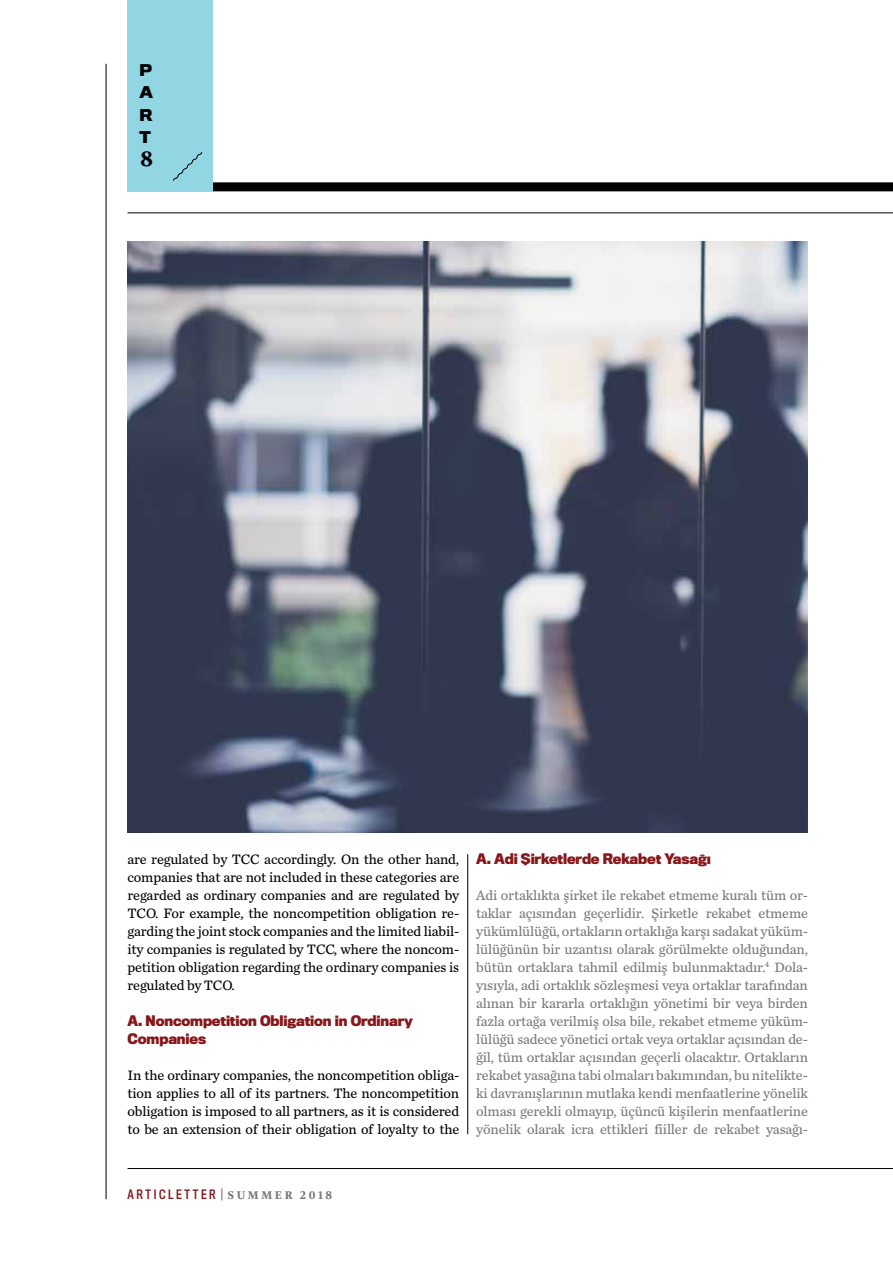
<style>
.page{position:relative;width:893px;height:1263px;background:#fff}
.page>*{position:absolute;margin:0;border:0;box-sizing:border-box;transform-origin:0 0}
.t1{font:900 22.5px "Whitman Display";color:#000}
.t2{font:700 15px/22.5px "Titling Gothic FB Normal";color:#000;text-align:justify}
.t3{font:14.25px/18px "Chronicle Text G3";letter-spacing:-.01em;color:#77787b;text-align:justify}
.t4{font:14.25px/18px "Chronicle Text G3";letter-spacing:-.01em;color:#000;text-align:justify}
.t5{font:700 13.5px/18px "Titling Gothic FB Narrow";letter-spacing:-.01em;color:#87171a}
.t6{font:12px "Titling Gothic FB Cond Standard";letter-spacing:.215em;color:#87171a}
.s1{color:#77787b}
.s2{font-family:"Whitman Display";font-weight:900;color:#77787b}
</style>
<div class="page">
<div style="left:186px;top:182px;width:707px;height:9px;background:#000"></div>
<hr style="left:106px;top:64px;width:1px;height:1135px;background:#000">
<hr style="left:128px;top:213px;width:765px;height:1px;background:#000">
<div style="left:128px;top:0;width:85px;height:191px;background:#92d6e3"></div>
<hr style="left:128px;top:1168px;width:765px;height:1px;background:#000">
<svg style="left:173px;top:152px;width:29px;height:29px"></svg>
<hr style="left:467px;top:854px;width:1px;height:280px;background:#000">
<img style="left:128px;top:242px;width:680px;height:591px">
<p class="t2" style="left:139px;top:58px;width:15px">P A R T</p>
<h1 class="t1" style="left:141px;top:145px;width:14px">8</h1>
<p class="t4" style="left:128px;top:849px;width:333px">are regulated by TCC accordingly. On the other hand, companies that are not included in these categories are regarded as ordinary companies and are regulated by TCO. For example, the noncompetition obligation re&shy;garding the joint stock companies and the limited liabil&shy;ity companies is regulated by TCC, where the noncom&shy;petition obligation regarding the ordinary companies is regulated by TCO.</p>
<p class="t5" style="left:128px;top:1011px;width:287px">A. Noncompetition Obligation in Ordinary<br>Companies</p>
<p class="t4" style="left:128px;top:1065px;width:333px">In the ordinary companies, the noncompetition obliga&shy;tion applies to all of its partners. The noncompetition obligation is imposed to all partners, as it is considered to be an extension of their obligation of loyalty to the</p>
<p class="t5" style="left:476px;top:849px;width:236px">A. Adi Şirketlerde Rekabet Yasağı</p>
<p class="t3" style="left:476px;top:885px;width:333px">Adi ortaklıkta şirket ile rekabet etmeme kuralı tüm or&shy;taklar açısından geçerlidir. Şirketle rekabet etmeme yükümlülüğü, ortakların ortaklığa karşı sadakat yüküm&shy;lülüğünün bir uzantısı olarak görülmekte olduğundan, bütün ortaklara tahmil edilmiş bulunmaktadır.<sup>4</sup> Dola&shy;yısıyla, adi ortaklık sözleşmesi veya ortaklar tarafından alınan bir kararla ortaklığın yönetimi bir veya birden fazla ortağa verilmiş olsa bile, rekabet etmeme yüküm&shy;lülüğü sadece yönetici ortak veya ortaklar açısından de&shy;ğil, tüm ortaklar açısından geçerli olacaktır. Ortakların rekabet yasağına tabi olmaları bakımından, bu nitelikte&shy;ki davranışlarının mutlaka kendi menfaatlerine yönelik olması gerekli olmayıp, üçüncü kişilerin menfaatlerine yönelik olarak icra ettikleri fiiller de rekabet yasağı-</p>
<p class="t6" style="left:128px;top:1187px;width:206px">ARTICLETTER <span class="s1">|</span> <span class="s2">SUMMER 2018</span></p>
</div>
